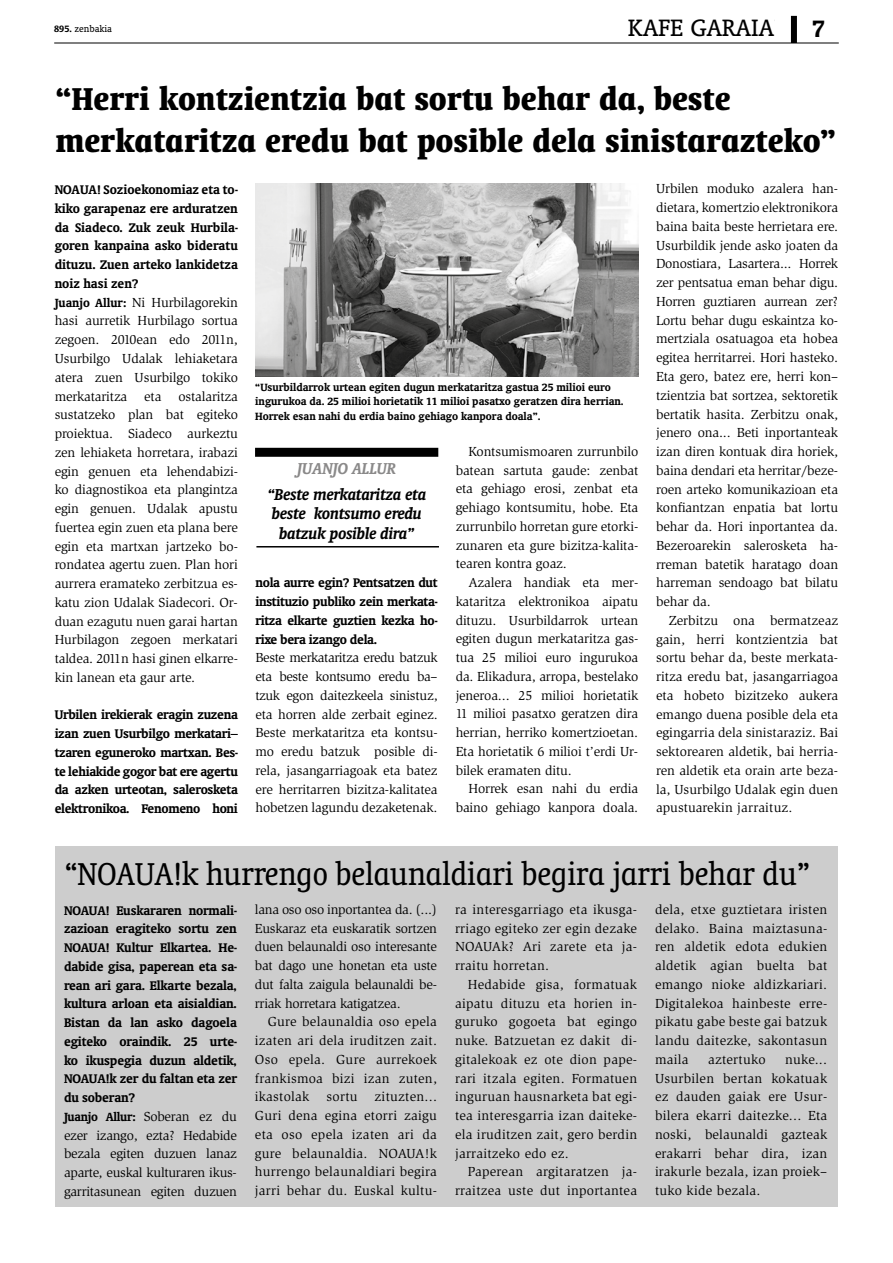
<style>
.page{position:relative;width:893px;height:1263px;background:#fff}
.page>*{position:absolute;margin:0;border:0;box-sizing:border-box;transform-origin:0 0}
.t1{font:700 condensed 36px/42px "Oranda BT";letter-spacing:.015em;color:#000}
.t2{font:condensed 36px "Oranda BT";color:#000}
.t3{font:27px "Oranda BT";color:#000}
.t4{font:700 27px "Oranda BT";color:#000}
.t5{font:italic 700 18px/19.5px "Oranda BT";letter-spacing:-.01em;color:#000;text-align:center}
.t6{font:italic 700 18px "Oranda BT";letter-spacing:-.01em;color:#8a8989}
.t7{font:700 14.25px/18.8px "Oranda BT";letter-spacing:-.02em;color:#000;text-align:justify}
.t8{font:13.5px/18.8px "Slimbach";letter-spacing:-.01em;color:#000;text-align:justify}
.t9{font:13.5px/18.8px "Slimbach";letter-spacing:.02em;color:#000;text-align:right}
.t10{font:700 13.5px "Oranda BT";letter-spacing:-.02em;color:#000}
.t11{font:700 12px/14.4px "Oranda BT";color:#000}
.t12{font:10.5px "Oranda BT";color:#000}
.s1{font-weight:700}
.s2{font-family:"Oranda BT";font-weight:700}
.s3{font-family:"Slimbach";font-weight:400}
</style>
<div class="page">
<hr style="left:54px;top:43px;width:785px;height:1px;background:#000">
<div style="left:791px;top:16px;width:6px;height:27px;background:#000"></div>
<img style="left:256px;top:183px;width:382px;height:194px">
<div style="left:255px;top:448px;width:183px;height:9px;background:#000"></div>
<hr style="left:256px;top:546px;width:183px;height:1px;background:#000">
<div style="left:55px;top:846px;width:783px;height:361px;background:#cdcdcd"></div>
<p class="t12" style="left:54px;top:23px;width:59px"><span class="s1">895.</span> zenbakia</p>
<h2 class="t3" style="left:628px;top:12px;width:148px">KAFE GARAIA</h2>
<h2 class="t3" style="left:656px;top:12px;width:119px">PIL-PILEAN</h2>
<h2 class="t4" style="left:812px;top:13px;width:15px">7</h2>
<h1 class="t1" style="left:56px;top:76px;width:781px">“Herri kontzientzia bat sortu behar da, beste merkataritza eredu bat posible dela sinistarazteko”</h1>
<p class="t7" style="left:55px;top:180px;width:185px">NOAUA! Sozioekonomiaz eta to&shy;kiko garapenaz ere arduratzen da Siadeco. Zuk zeuk Hurbila&shy;goren kanpaina asko bideratu dituzu. Zuen arteko lankidetza noiz hasi zen?</p>
<p class="t8" style="left:55px;top:293px;width:185px"><span class="s2">Juanjo Allur:</span> Ni Hurbilagorekin hasi aurretik Hurbilago sortua zegoen. 2010ean edo 2011n, Usurbilgo Udalak lehiaketara atera zuen Usurbilgo tokiko merkataritza</p>
<p class="t8" style="left:656px;top:180px;width:184px">Urbilen moduko azalera han&shy;dietara, komertzio elektronikora baina baita beste herrietara ere.<br>Usurbildik jende asko joaten da Donostiara, Lasartera... Horrek zer pentsatua eman behar digu.<br>Horren guztiaren aurrean zer?<br>Lortu behar dugu eskaintza ko&shy;mertziala osatuagoa eta hobea egitea herritarrei. Hori hasteko.<br>Eta gero, batez ere, herri kon– tzientzia bat sortzea, sektoretik bertatik hasita. Zerbitzu onak, jenero ona... Beti inportanteak izan diren kontuak dira horiek, baina dendari eta herritar/beze&shy;roen arteko komunikazioan eta konfiantzan enpatia bat lortu behar da. Hori inportantea da.<br>Bezeroarekin salerosketa ha&shy;rreman batetik haratago doan harreman sendoago bat bilatu behar da.</p>
<p class="t8" style="left:656px;top:611px;width:184px;text-indent:13px">Zerbitzu ona bermatzeaz gain, herri kontzientzia bat sortu behar da, beste merkata&shy;ritza eredu bat, jasangarriagoa eta hobeto bizitzeko aukera emango duena posible dela eta egingarria dela sinistaraziz. Bai sektorearen aldetik, bai herria&shy;ren aldetik eta orain arte beza&shy;la, Usurbilgo Udalak egin duen apustuarekin jarraituz.</p>
<p class="t11" style="left:255px;top:380px;width:370px">“Usurbildarrok urtean egiten dugun merkataritza gastua 25 milioi euro ingurukoa da. 25 milioi horietatik 11 milioi pasatxo geratzen dira herrian.<br>Horrek esan nahi du erdia baino gehiago kanpora doala”.</p>
<p class="t8" style="left:55px;top:387px;width:185px;text-indent:124px">ostalaritza sustatzeko plan bat egiteko proiektua. Siadeco aurkeztu zen lehiaketa horretara, irabazi egin genuen eta lehendabizi&shy;ko diagnostikoa eta plangintza egin genuen. Udalak apustu fuertea egin zuen eta plana bere egin eta martxan jartzeko bo&shy;rondatea agertu zuen. Plan hori aurrera eramateko zerbitzua es&shy;katu zion Udalak Siadecori. Or&shy;duan ezagutu nuen garai hartan Hurbilagon zegoen merkatari taldea. 2011n hasi ginen elkarre&shy;kin lanean eta gaur arte.</p>
<p class="t7" style="left:55px;top:705px;width:185px">Urbilen irekierak eragin zuzena izan zuen Usurbilgo merkatari– tzaren eguneroko martxan. Bes&shy;te lehiakide gogor bat ere agertu da azken urteotan, salerosketa elektronikoa. Fenomeno honi</p>
<p class="t8" style="left:144px;top:387px;width:19px">eta</p>
<p class="t8" style="left:456px;top:442px;width:184px;text-indent:13px">Kontsumismoaren zurrunbilo batean sartuta gaude: zenbat eta gehiago erosi, zenbat eta gehiago kontsumitu, hobe. Eta zurrunbilo horretan gure etorki&shy;zunaren eta gure bizitza-kalita&shy;tearen kontra goaz.</p>
<p class="t8" style="left:456px;top:573px;width:184px;text-indent:13px">Azalera handiak eta mer&shy;kataritza elektronikoa aipatu dituzu. Usurbildarrok urtean egiten dugun merkataritza gas&shy;tua 25 milioi euro ingurukoa da. Elikadura, arropa, bestelako jeneroa... 25 milioi horietatik 11 milioi pasatxo geratzen dira herrian, herriko komertzioetan.<br>Eta horietatik 6 milioi t’erdi Ur&shy;bilek eramaten ditu.</p>
<p class="t8" style="left:456px;top:779px;width:184px;text-align:right">Horrek esan nahi du erdia baino gehiago kanpora doala.</p>
<h3 class="t6" style="left:298px;top:458px;width:100px">JUANJO ALLUR</h3>
<h3 class="t5" style="left:267px;top:484px;width:160px">“Beste merkataritza eta beste kontsumo eredu batzuk posible dira”</h3>
<p class="t7" style="left:255px;top:573px;width:184px">nola aurre egin? Pentsatzen dut instituzio publiko zein merkata&shy;ritza elkarte guztien kezka ho&shy;rixe bera izango dela.</p>
<p class="t8" style="left:255px;top:648px;width:184px">Beste merkataritza eredu batzuk eta beste kontsumo eredu ba– tzuk egon daitezkeela sinistuz, eta horren alde zerbait eginez.<br>Beste merkataritza eta kontsu&shy;mo eredu batzuk posible di&shy;rela, jasangarriagoak eta batez ere herritarren bizitza-kalitatea hobetzen lagundu dezaketenak.</p>
<h1 class="t2" style="left:64px;top:853px;width:747px">“NOAUA!k hurrengo belaunaldiari begira jarri behar du”</h1>
<p class="t7" style="left:64px;top:900px;width:174px">NOAUA! Euskararen normali&shy;zazioan eragiteko sortu zen NOAUA! Kultur Elkartea. He&shy;dabide gisa, paperean eta sa&shy;rean ari gara. Elkarte bezala, kultura arloan eta aisialdian.<br>Bistan da lan asko dagoela egiteko oraindik. 25 urte&shy;ko ikuspegia duzun aldetik, NOAUA!k zer du faltan eta zer du soberan?</p>
<p class="t10" style="left:64px;top:1108px;width:174px">Juanjo Allur: <span class="s3">Soberan ez du</span></p>
<p class="t8" style="left:64px;top:1126px;width:174px">ezer izango, ezta? Hedabide bezala egiten duzuen lanaz aparte, euskal kulturaren ikus&shy;garritasunean egiten duzuen</p>
<p class="t8" style="left:255px;top:900px;width:184px">lana oso oso inportantea da. (...)<br>Euskaraz eta euskaratik sortzen duen belaunaldi oso interesante bat dago une honetan eta uste dut falta zaigula belaunaldi be&shy;rriak horretara katigatzea.</p>
<p class="t8" style="left:255px;top:1012px;width:184px;text-indent:13px">Gure belaunaldia oso epela izaten ari dela iruditzen zait.<br>Oso epela. Gure aurrekoek frankismoa bizi izan zuten, ikastolak</p>
<p class="t8" style="left:455px;top:900px;width:184px">ra interesgarriago eta ikusga&shy;rriago egiteko zer egin dezake NOAUAk? Ari zarete eta ja&shy;rraitu horretan.</p>
<p class="t8" style="left:455px;top:975px;width:184px;text-indent:13px">Hedabide gisa, formatuak aipatu dituzu eta horien in&shy;guruko gogoeta bat egingo nuke. Batzuetan ez dakit di&shy;gitalekoak ez ote dion pape&shy;rari itzala egiten. Formatuen inguruan hausnarketa bat egi&shy;tea interesgarria izan daiteke&shy;ela iruditzen zait, gero berdin jarraitzeko edo ez.</p>
<p class="t9" style="left:455px;top:1162px;width:184px">Paperean argitaratzen ja&shy;rraitzea uste dut inportantea</p>
<p class="t8" style="left:655px;top:900px;width:174px">dela, etxe guztietara iristen delako. Baina maiztasuna&shy;ren aldetik edota edukien aldetik agian buelta bat emango nioke aldizkariari.<br>Digitalekoa hainbeste erre&shy;pikatu gabe beste gai batzuk landu daitezke, sakontasun maila</p>
<p class="t8" style="left:655px;top:1050px;width:174px;text-indent:130px">nuke...<br>Usurbilen bertan kokatuak ez dauden gaiak ere Usur&shy;bilera ekarri daitezke... Eta noski, belaunaldi gazteak erakarri behar dira, izan irakurle bezala, izan proiek– tuko kide bezala.</p>
<p class="t9" style="left:708px;top:1050px;width:59px">aztertuko</p>
<p class="t8" style="left:255px;top:1087px;width:184px;text-indent:120px">zituzten...<br>Guri dena egina etorri zaigu eta oso epela izaten ari da gure belaunaldia. NOAUA!k hurrengo belaunaldiari begira jarri behar du. Euskal kultu-</p>
<p class="t8" style="left:327px;top:1087px;width:33px">sortu</p>
</div>
